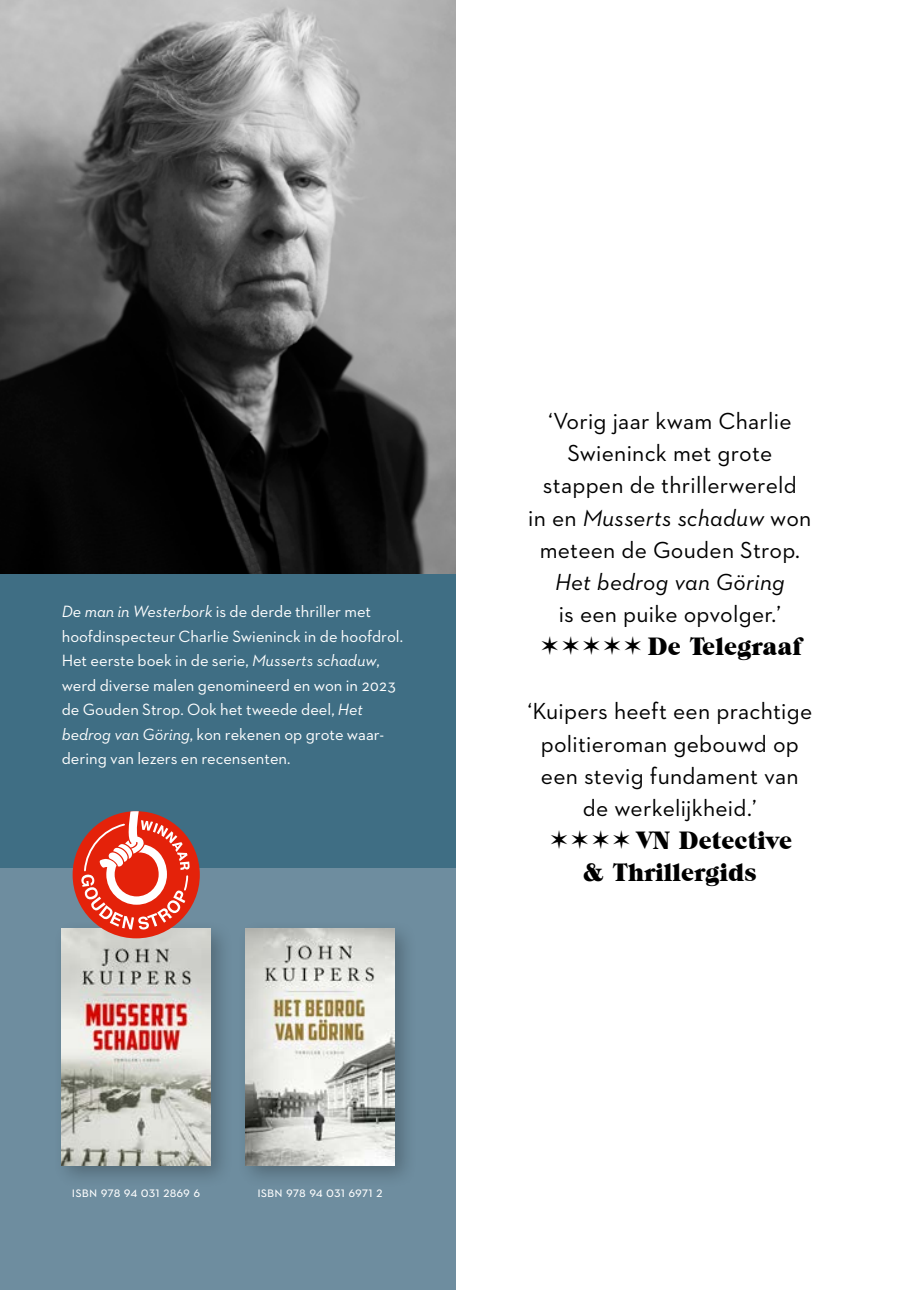
<style>
.page{position:relative;width:918px;height:1290px;background:#fff}
.page>*{position:absolute;margin:0;border:0;box-sizing:border-box;transform-origin:0 0}
.t1{font:25.38px/32.2px "Grouch IT Cby BT";color:#000}
.t2{font:23.62px/32.2px "Neutraface 2 Text";letter-spacing:.01em;color:#000;text-align:center}
.t3{font:italic 23.62px "Neutraface 2 Text";letter-spacing:.01em;color:#000}
.t4{font:16.62px/24.5px "Neutraface 2 Text";color:#fff}
.t5{font:14.88px "Neutraface 2 Text";color:#fff}
.s1{font-style:italic}
</style>
<div class="page">
<div style="left:0;top:868px;width:456px;height:422px;background:#6e8d9f"></div>
<div style="left:0;top:573px;width:456px;height:295px;background:#3f6e84"></div>
<img style="left:0;top:0;width:456px;height:573px">
<div style="left:52px;top:919px;width:182px;height:270px;background:#000;opacity:.25"></div>
<img style="left:62px;top:928px;width:149px;height:237px">
<div style="left:236px;top:919px;width:182px;height:270px;background:#000;opacity:.25"></div>
<img style="left:246px;top:928px;width:148px;height:237px">
<div style="left:73px;top:811px;width:127px;height:127px;background:#e4220a;border-radius:50%"></div>
<svg style="left:81px;top:811px;width:109px;height:118px"></svg>
<p class="t4" style="left:62px;top:599px;width:343px"><span class="s1">De man in Westerbork</span> is de derde thriller met hoofdinspecteur Charlie Swieninck in de hoofdrol.<br>Het eerste boek in de serie, <span class="s1">Musserts schaduw</span>, werd diverse malen genomineerd en won in 2023 de Gouden Strop. Ook het tweede deel, <span class="s1">Het bedrog van Göring</span>, kon rekenen op grote waar&shy;dering van lezers en recensenten.</p>
<p class="t5" style="left:72px;top:1183px;width:130px">isbn 978 94 031 2869 6</p>
<p class="t5" style="left:257px;top:1183px;width:127px">isbn 978 94 031 6971 2</p>
<h2 class="t2" style="left:528px;top:405px;width:285px">‘Vorig jaar kwam Charlie<br>Swieninck met grote stappen de thrillerwereld<br>in en <span class="s1">Musserts schaduw</span> won meteen de Gouden Strop.</h2>
<h2 class="t3" style="left:555px;top:567px;width:231px">Het bedrog van Göring</h2>
<h2 class="t2" style="left:559px;top:597px;width:224px">is een puike opvolger.’</h2>
<h1 class="t1" style="left:648px;top:630px;width:155px">De Telegraaf</h1>
<h2 class="t2" style="left:527px;top:695px;width:286px">‘Kuipers heeft een prachtige politieroman gebouwd op een stevig fundament van de werkelijkheid.’</h2>
<h1 class="t1" style="left:583px;top:824px;width:211px;text-indent:54px">VN Detective &amp; Thrillergids</h1>
</div>
